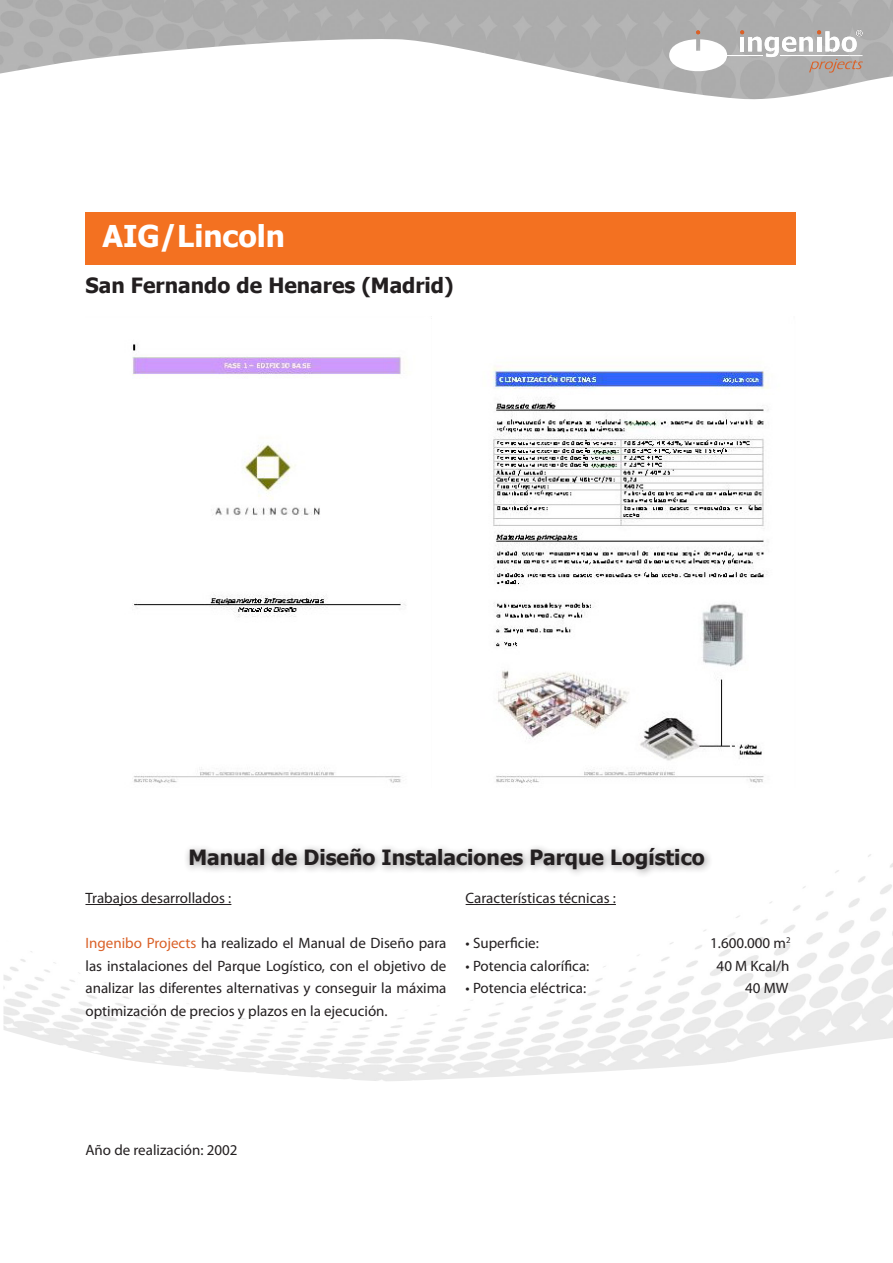
<style>
.page{position:relative;width:893px;height:1263px;background:#fff}
.page>*{position:absolute;margin:0;border:0;box-sizing:border-box;transform-origin:0 0}
.t1{font:700 30px "Tahoma";color:#fff}
.t2{font:700 21px "Tahoma";color:#231f20}
.t3{font:15px/22.5px "Myriad Pro";color:#231f20;text-align:justify}
.s1{color:#da6128}
</style>
<div class="page">
<img style="left:0;top:0;width:893px;height:100px">
<svg style="left:669px;top:30px;width:194px;height:47px"></svg>
<img style="left:3px;top:854px;width:890px;height:227px">
<hr style="left:85px;top:904px;width:146px;height:1px;background:#231f20">
<hr style="left:466px;top:904px;width:150px;height:1px;background:#231f20">
<div style="left:183px;top:842px;width:531px;height:37px;background:#231f20;opacity:.5"></div>
<div style="left:85px;top:212px;width:711px;height:52px;background:#f37121"></div>
<img style="left:132px;top:318px;width:300px;height:465px">
<img style="left:491px;top:367px;width:278px;height:419px">
<p class="t1" style="left:102px;top:215px;width:184px">AIG/Lincoln</p>
<p class="t2" style="left:85px;top:271px;width:370px">San Fernando de Henares (Madrid)</p>
<p class="t2" style="left:188px;top:843px;width:518px">Manual de Diseño Instalaciones Parque Logístico</p>
<p class="t3" style="left:85px;top:886px;width:147px">Trabajos desarrollados :</p>
<p class="t3" style="left:85px;top:931px;width:363px"><span class="s1">Ingenibo Projects</span> ha realizado el Manual de Diseño para las instalaciones del Parque Logístico, con el objetivo de analizar las diferentes alternativas y conseguir la máxima optimización de precios y plazos en la ejecución.</p>
<p class="t3" style="left:466px;top:886px;width:152px">Características técnicas :</p>
<p class="t3" style="left:466px;top:931px;width:75px">• Superficie:</p>
<p class="t3" style="left:710px;top:931px;width:82px">1.600.000 m<sup>2</sup></p>
<p class="t3" style="left:466px;top:954px;width:125px">• Potencia calorífica:</p>
<p class="t3" style="left:717px;top:954px;width:74px">40 M Kcal/h</p>
<p class="t3" style="left:466px;top:976px;width:122px">• Potencia eléctrica:</p>
<p class="t3" style="left:745px;top:976px;width:45px">40 MW</p>
<p class="t3" style="left:85px;top:1138px;width:154px">Año de realización: 2002</p>
</div>
